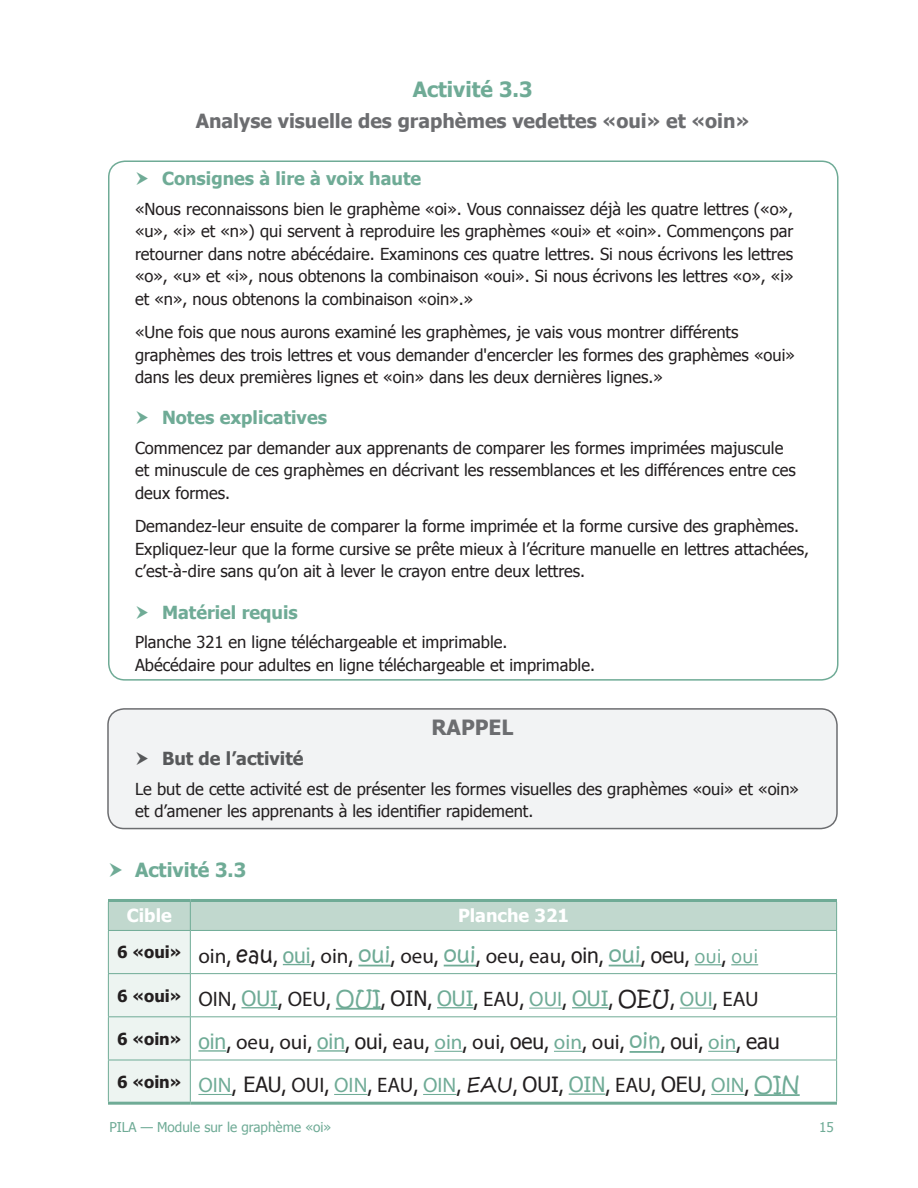
<style>
.page{position:relative;width:918px;height:1188px;background:#fff}
.page>*{position:absolute;margin:0;border:0;box-sizing:border-box;transform-origin:0 0}
.Planches_texte_noir{font:21px "Myriad Pro";color:#231f20}
.Planches_texte_noir-2{font:21px "Myriad Pro";color:#6fab96}
.Activité_-_titre_mau{font:700 21px "Tahoma";color:#6fab96}
.Rappel{font:700 21px "Tahoma";color:#6c6d70}
.Activité_-_sous-titr{font:700 19.5px "Tahoma";color:#6c6d70}
.Activité_x_x_mauve{font:700 19.5px "Tahoma";color:#6fab96}
.Activité_-_boîte_mau{font:700 18px "Tahoma";color:#6fab96}
.Rappel_But_Explicati{font:700 18px "Tahoma";color:#57585a}
.Tableau_titre_blanc{font:700 18px "Tahoma";color:#fff}
.Activité_-_boîte_tex{font:16.5px/22.5px "Tahoma";color:#231f20}
.Tableau_texte_noir{font:700 16.5px "Tahoma";color:#231f20}
.t1{font:13.5px "Tahoma";color:#6fab96}
.s1{font-family:"Corbel"}
.s2{font-family:"Kristen ITC"}
.s3{font-family:"Tahoma";color:#6fab96}
.s4{font-family:"Kristen ITC";color:#6fab96}
.s5{font-family:"Tahoma"}
.s6{font-family:"Corbel";color:#6fab96}
.s7{color:#6fab96}
.s8{font-family:"Corbel";color:#231f20}
.s9{font-family:"Tahoma";color:#231f20}
.s10{color:#231f20}
.s11{font-family:"Segoe Print";color:#231f20}
</style>
<div class="page">
<div style="left:108px;top:709px;width:729px;height:120px;background:#f2f3f4;border-radius:16px"></div>
<div style="left:107px;top:708px;width:731px;height:121px;border:2px solid #6c6d70;border-radius:16px"></div>
<hr style="left:108px;top:899px;width:82px;height:3px;background:#6fab96">
<hr style="left:190px;top:899px;width:647px;height:3px;background:#6fab96">
<hr style="left:108px;top:1102px;width:82px;height:3px;background:#6fab96">
<hr style="left:190px;top:1102px;width:647px;height:3px;background:#6fab96">
<svg style="left:108px;top:900px;width:729px;height:203px"></svg>
<hr style="left:198px;top:1094px;width:34px;height:1px;background:#6fab96">
<hr style="left:334px;top:1094px;width:33px;height:1px;background:#6fab96">
<hr style="left:423px;top:1094px;width:33px;height:1px;background:#6fab96">
<hr style="left:569px;top:1093px;width:36px;height:2px;background:#6fab96">
<hr style="left:711px;top:1094px;width:34px;height:1px;background:#6fab96">
<hr style="left:754px;top:1094px;width:46px;height:2px;background:#6fab96">
<p class="Activité_-_titre_mau" style="left:413px;top:75px;width:121px">Activité 3.3</p>
<p class="Activité_-_sous-titr" style="left:196px;top:107px;width:555px">Analyse visuelle des graphèmes vedettes «oui» et «oin»</p>
<p class="Activité_-_boîte_mau" style="left:162px;top:166px;width:261px">Consignes à lire à voix haute</p>
<p class="Activité_-_boîte_tex" style="left:135px;top:197px;width:660px;text-align:justify">«Nous reconnaissons bien le graphème «oi». Vous connaissez déjà les quatre lettres («o», «u», «i» et «n») qui servent à reproduire les graphèmes «oui» et «oin». Commençons par retourner dans notre abécédaire. Examinons ces quatre lettres. Si nous écrivons les lettres «o», «u» et «i», nous obtenons la combinaison «oui». Si nous écrivons les lettres «o», «i» et «n», nous obtenons la combinaison «oin».»</p>
<p class="Activité_-_boîte_tex" style="left:135px;top:320px;width:662px">«Une fois que nous aurons examiné les graphèmes, je vais vous montrer différents graphèmes des trois lettres et vous demander d'encercler les formes des graphèmes «oui» dans les deux premières lignes et «oin» dans les deux dernières lignes.»</p>
<p class="Activité_-_boîte_mau" style="left:162px;top:405px;width:167px">Notes explicatives</p>
<p class="Activité_-_boîte_tex" style="left:135px;top:436px;width:662px">Commencez par demander aux apprenants de comparer les formes imprimées majuscule et minuscule de ces graphèmes en décrivant les ressemblances et les différences entre ces deux formes.</p>
<p class="Activité_-_boîte_tex" style="left:135px;top:514px;width:676px">Demandez-leur ensuite de comparer la forme imprimée et la forme cursive des graphèmes.<br>Expliquez-leur que la forme cursive se prête mieux à l’écriture manuelle en lettres attachées, c’est-à-dire sans qu’on ait à lever le crayon entre deux lettres.</p>
<p class="Activité_-_boîte_mau" style="left:162px;top:600px;width:137px">Matériel requis</p>
<p class="Activité_-_boîte_tex" style="left:135px;top:630px;width:462px">Planche 321 en ligne téléchargeable et imprimable.<br>Abécédaire pour adultes en ligne téléchargeable et imprimable.</p>
<p class="Rappel" style="left:431px;top:712px;width:70px">RAPPEL</p>
<p class="Rappel_But_Explicati" style="left:162px;top:746px;width:143px">But de l’activité</p>
<p class="Activité_-_boîte_tex" style="left:135px;top:777px;width:666px">Le but de cette activité est de présenter les formes visuelles des graphèmes «oui» et «oin» et d’amener les apprenants à les identifier rapidement.</p>
<p class="Activité_x_x_mauve" style="left:135px;top:856px;width:113px">Activité 3.3</p>
<p class="Tableau_titre_blanc" style="left:127px;top:903px;width:46px">Cible</p>
<p class="Tableau_titre_blanc" style="left:458px;top:903px;width:112px">Planche 321</p>
<p class="Tableau_texte_noir" style="left:117px;top:941px;width:66px">6 «oui»</p>
<p class="Planches_texte_noir" style="left:198px;top:943px;width:561px">oin<span class="s1">,</span> <span class="s2">eau</span><span class="s1">,</span> <span class="s3">oui</span><span class="s1">,</span> oin<span class="s1">,</span> <span class="s4">oui</span><span class="s1">,</span> oeu<span class="s1">,</span> <span class="s4">oui</span><span class="s1">,</span> oeu<span class="s1">,</span> eau<span class="s1">,</span> <span class="s5">oin</span><span class="s1">,</span> <span class="s4">oui</span><span class="s1">,</span> <span class="s5">oeu</span><span class="s1">,</span> <span class="s6">oui</span><span class="s1">,</span> <span class="s6">oui</span></p>
<p class="Tableau_texte_noir" style="left:117px;top:984px;width:66px">6 «oui»</p>
<p class="Planches_texte_noir" style="left:198px;top:986px;width:562px">OIN<span class="s1">,</span> <span class="s3">OUI</span><span class="s1">,</span> OEU<span class="s1">,</span> <span class="s4">OUI</span><span class="s1">,</span> <span class="s5">OIN</span><span class="s1">,</span> <span class="s3">OUI</span><span class="s1">,</span> EAU<span class="s1">,</span> <span class="s7">OUI</span><span class="s1">,</span> <span class="s3">OUI</span><span class="s1">,</span> <span class="s2">OEU</span><span class="s1">,</span> <span class="s7">OUI</span><span class="s1">,</span> EAU</p>
<p class="Tableau_texte_noir" style="left:117px;top:1027px;width:66px">6 «oin»</p>
<p class="Planches_texte_noir" style="left:198px;top:1029px;width:583px"><span class="s3">oin</span><span class="s1">,</span> oeu<span class="s1">,</span> oui<span class="s1">,</span> <span class="s3">oin</span><span class="s1">,</span> <span class="s5">oui</span><span class="s1">,</span> eau<span class="s1">,</span> <span class="s7">oin</span><span class="s1">,</span> oui<span class="s1">,</span> <span class="s5">oeu</span><span class="s1">,</span> <span class="s7">oin</span><span class="s1">,</span> oui<span class="s1">,</span> <span class="s4">oin</span><span class="s1">,</span> <span class="s5">oui</span><span class="s1">,</span> <span class="s7">oin</span><span class="s1">,</span> <span class="s5">eau</span></p>
<p class="Tableau_texte_noir" style="left:117px;top:1070px;width:66px">6 «oin»</p>
<p class="Planches_texte_noir-2" style="left:198px;top:1072px;width:603px">OIN<span class="s8">,</span> <span class="s9">EAU</span><span class="s8">,</span> <span class="s10">OUI</span><span class="s8">,</span> OIN<span class="s8">,</span> <span class="s10">EAU</span><span class="s8">,</span> OIN<span class="s8">,</span> <span class="s11">EAU</span><span class="s8">,</span> <span class="s9">OUI</span><span class="s8">,</span> <span class="s5">OIN</span><span class="s8">,</span> <span class="s10">EAU</span><span class="s8">,</span> <span class="s9">OEU</span><span class="s8">,</span> OIN<span class="s8">,</span> <span class="s2">OIN</span></p>
<p class="t1" style="left:110px;top:1118px;width:223px">PILA — Module sur le graphème «oi»</p>
<p class="t1" style="left:819px;top:1118px;width:16px">15</p>
</div>
